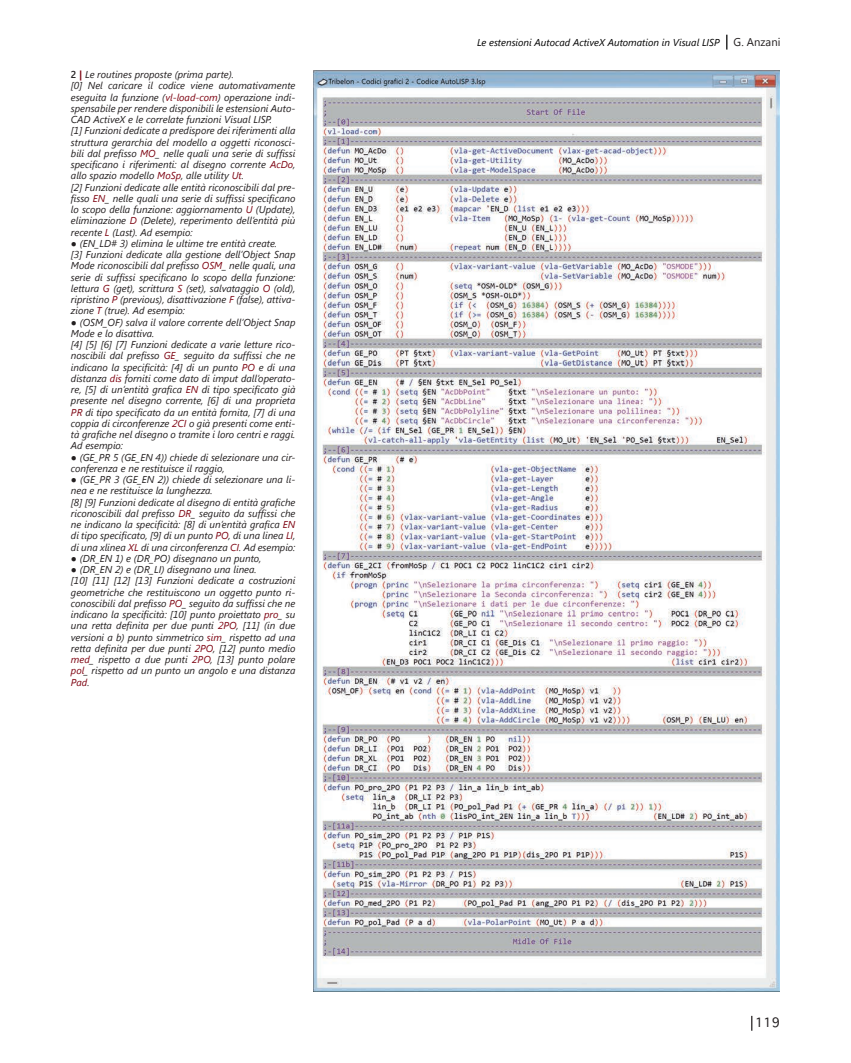
<style>
.page{position:relative;width:851px;height:1063px;background:#fff}
.page>*{position:absolute;margin:0;border:0;box-sizing:border-box;transform-origin:0 0}
.t1{font:12.5px "Sathu";color:#231f20}
.t2{font:italic 10px/11.2px "Segoe UI";color:#231f20}
.t3{font:italic 10px "Segoe UI";color:#000}
.s1{font-weight:600;font-style:normal}
.s2{font-weight:700;font-style:normal;color:#7e0412}
.s3{color:#7e0412}
.s4{font-style:normal;font-size:11.25px;color:#231f20}
</style>
<div class="page">
<svg style="left:726px;top:35px;width:1px;height:15px"></svg>
<svg style="left:751px;top:1016px;width:1px;height:15px"></svg>
<img style="left:313px;top:71px;width:466px;height:921px">
<p class="t2" style="left:71px;top:69px;width:226px"><span class="s1">2</span> <span class="s2">|</span> Le routines proposte (prima parte).<br>[0] Nel caricare il codice viene automativamente eseguita la funzione (<span class="s3">vl-load-com</span>) operazione indi&shy;spensabile per rendere disponibili le estensioni Auto-CAD ActiveX e le correlate funzioni Visual LISP.<br>[1] Funzioni dedicate a predispore dei riferimenti alla struttura gerarchia del modello a oggetti riconosci&shy;bili dal prefisso <span class="s3">MO</span>_ nelle quali una serie di suffissi specificano i riferimenti: al disegno corrente <span class="s3">AcDo</span>, allo spazio modello <span class="s3">MoSp</span>, alle utility <span class="s3">Ut</span>.<br>[2] Funzioni dedicate alle entità riconoscibili dal pre&shy;fisso <span class="s3">EN</span>_ nelle quali una serie di suffissi specificano lo scopo della funzione: aggiornamento <span class="s3">U</span> (Update), eliminazione <span class="s3">D</span> (Delete), reperimento dell’entità più recente <span class="s3">L</span> (Last). Ad esempio:</p>
<p class="t2" style="left:71px;top:237px;width:226px">● (EN_LD# 3) elimina le ultime tre entità create.<br>[3] Funzioni dedicate alla gestione dell’Object Snap Mode riconoscibili dal prefisso <span class="s3">OSM</span>_ nelle quali, una serie di suffissi specificano lo scopo della funzione: lettura <span class="s3">G</span> (get), scrittura <span class="s3">S</span> (set), salvataggio <span class="s3">O</span> (old), ripristino <span class="s3">P</span> (previous), disattivazione <span class="s3">F</span> (false), attiva&shy;zione <span class="s3">T</span> (true). Ad esempio:</p>
<p class="t2" style="left:71px;top:316px;width:226px">● (OSM_OF) salva il valore corrente dell’Object Snap Mode e lo disattiva.<br>[4] [5] [6] [7] Funzioni dedicate a varie letture rico&shy;noscibili dal prefisso <span class="s3">GE</span>_ seguito da suffissi che ne indicano la specificità: [4] di un punto <span class="s3">PO</span> e di una distanza <span class="s3">dis</span> forniti come dato di imput dall’operato&shy;re, [5] di un’entità grafica <span class="s3">EN</span> di tipo specificato già presente nel disegno corrente, [6] di una proprieta <span class="s3">PR</span> di tipo specificato da un entità fornita, [7] di una coppia di circonferenze <span class="s3">2CI</span> o già presenti come enti&shy;tà grafiche nel disegno o tramite i loro centri e raggi.<br>Ad esempio:</p>
<p class="t2" style="left:71px;top:451px;width:226px">● (GE_PR 5 (GE_EN 4)) chiede di selezionare una cir&shy;conferenza e ne restituisce il raggio,</p>
<p class="t2" style="left:71px;top:474px;width:226px">● (GE_PR 3 (GE_EN 2)) chiede di selezionare una li&shy;nea e ne restituisce la lunghezza.<br>[8] [9] Funzioni dedicate al disegno di entità grafiche riconoscibili dal prefisso <span class="s3">DR</span>_ seguito da suffissi che ne indicano la specificità: [8] di un’entità grafica <span class="s3">EN </span>di tipo specificato, [9] di un punto <span class="s3">PO</span>, di una linea <span class="s3">LI</span>, di una xlinea <span class="s3">XL</span> di una circonferenza <span class="s3">CI</span>. Ad esempio:</p>
<p class="t2" style="left:71px;top:552px;width:192px">● (DR_EN 1) e (DR_PO) disegnano un punto,</p>
<p class="t2" style="left:71px;top:564px;width:226px">● (DR_EN 2) e (DR_LI) disegnano una linea.<br>[10] [11] [12] [13] Funzioni dedicate a costruzioni geometriche che restituiscono un oggetto punto ri&shy;conoscibili dal prefisso <span class="s3">PO</span>_ seguito da suffissi che ne indicano la specificità: [10] punto proiettato <span class="s3">pro</span>_ su una retta definita per due punti <span class="s3">2PO</span>, [11] (in due versioni a b) punto simmetrico <span class="s3">sim</span>_ rispetto ad una retta definita per due punti <span class="s3">2PO</span>, [12] punto medio <span class="s3">med</span>_ rispetto a due punti <span class="s3">2PO</span>, [13] punto polare <span class="s3">pol</span>_ rispetto ad un punto un angolo e una distanza <span class="s3">Pad</span>.</p>
<p class="t3" style="left:477px;top:36px;width:305px">Le estensioni Autocad ActiveX Automation in Visual LISP <span class="s4">G. Anzani</span></p>
<p class="t1" style="left:755px;top:1012px;width:26px">119</p>
</div>
